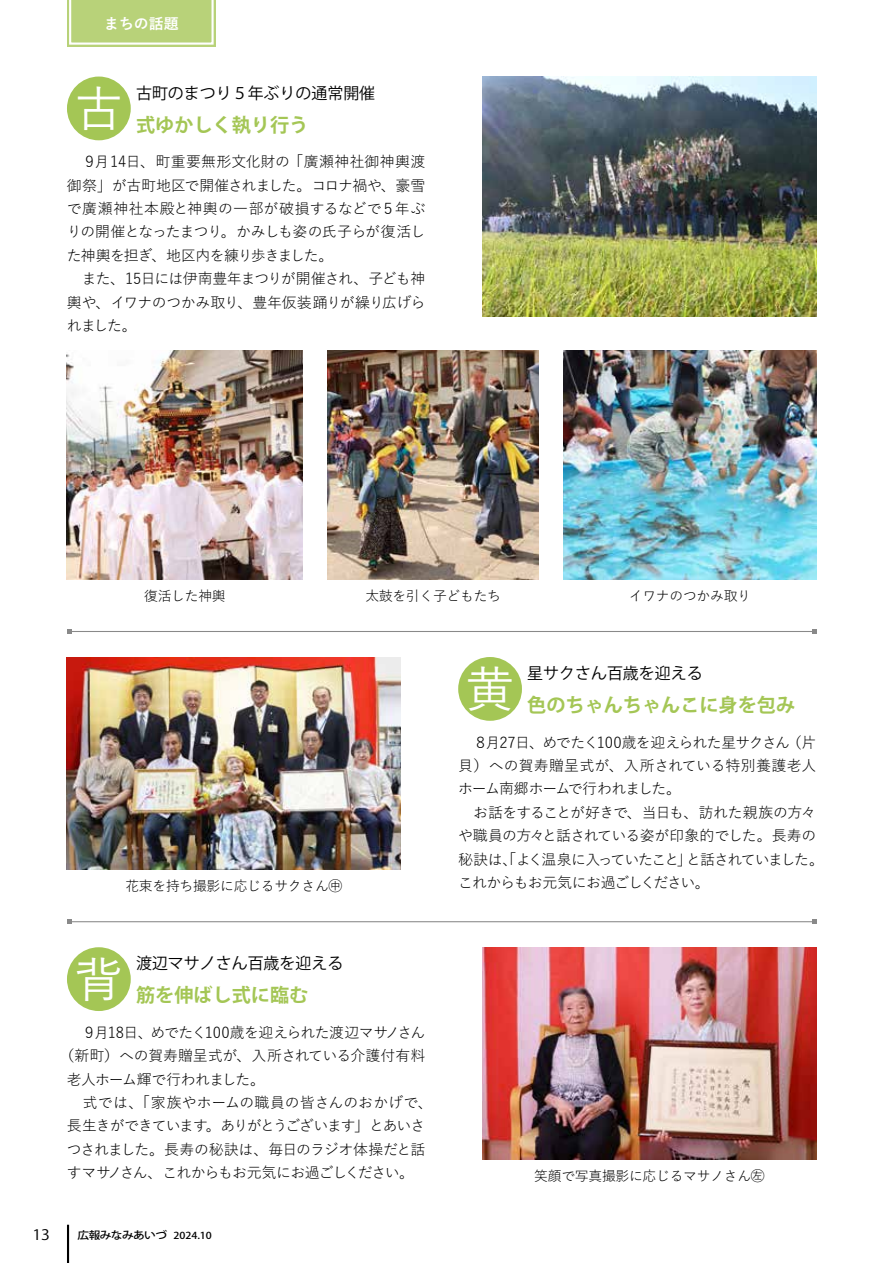
<style>
.page{position:relative;width:893px;height:1263px;background:#fff}
.page>*{position:absolute;margin:0;border:0;box-sizing:border-box;transform-origin:0 0}
.t1{font:500 48.9px "Yu Gothic";color:#fff}
.t2{font:700 19.2px "Koz Go Pro";color:#a4c655}
.t3{font:15.9px "Koz Go Pro";color:#000}
.t4{font:14.85px/23.4px "Yu Gothic";letter-spacing:-.04em;color:#000}
.t5{font:14.85px/23.4px "Yu Gothic";letter-spacing:-.065em;color:#000}
.t6{font:14.85px/23.4px "Yu Gothic";letter-spacing:-.07em;color:#000}
.t7{font:14.85px "Yu Gothic";letter-spacing:-.005em;color:#000}
.t8{font:14.85px "Yu Gothic";letter-spacing:.015em;color:#000}
.t9{font:14.85px "Yu Gothic";letter-spacing:-.06em;color:#000}
.t10{font:14.85px "Yu Gothic";letter-spacing:.01em;color:#000}
.t11{font:14.85px "Yu Gothic";letter-spacing:.02em;color:#000}
.t12{font:14.85px "Yu Gothic";letter-spacing:-.09em;color:#000}
.t13{font:14.85px "Yu Gothic";letter-spacing:-.1em;color:#000}
.t14{font:700 14.85px "Yu Gothic";color:#fff}
.t15{font:14.4px "Koz Go Pro";color:#000;scale:1.11 1}
.t16{font:13.8px "Yu Gothic";letter-spacing:-.02em;color:#000}
.t17{font:500 10.5px "Koz Go Pro";letter-spacing:-.05em;color:#000;scale:1.11 1}
.t18{font:500 9.6px "Koz Go Pro";color:#000;scale:1.11 1}
</style>
<div class="page">
<hr style="left:67px;top:1225px;width:2px;height:38px;background:#000">
<svg style="left:67px;top:0;width:149px;height:47px;background:#bcd582"></svg>
<hr style="left:69px;top:631px;width:745px;height:1px;background:#898989">
<svg style="left:812px;top:629px;width:4px;height:5px"></svg>
<svg style="left:67px;top:629px;width:4px;height:5px"></svg>
<img style="left:483px;top:947px;width:333px;height:213px">
<div style="left:67px;top:947px;width:64px;height:64px;background:#a4c655;border-radius:50%"></div>
<img style="left:67px;top:657px;width:334px;height:213px">
<div style="left:458px;top:657px;width:64px;height:64px;background:#a4c655;border-radius:50%"></div>
<img style="left:483px;top:77px;width:333px;height:240px">
<div style="left:67px;top:77px;width:64px;height:63px;background:#a4c655;border-radius:50%"></div>
<img style="left:67px;top:351px;width:236px;height:228px">
<img style="left:563px;top:351px;width:253px;height:228px">
<img style="left:327px;top:351px;width:212px;height:228px">
<hr style="left:69px;top:921px;width:745px;height:1px;background:#898989">
<svg style="left:812px;top:919px;width:4px;height:5px"></svg>
<svg style="left:67px;top:919px;width:4px;height:5px"></svg>
<p class="t14" style="left:104px;top:15px;width:76px">まちの話題</p>
<h1 class="t1" style="left:74px;top:64px;width:50px">古</h1>
<p class="t3" style="left:136px;top:82px;width:241px">古町のまつり５年ぶりの通常開催</p>
<p class="t2" style="left:136px;top:112px;width:174px">式ゆかしく執り行う</p>
<p class="t11" style="left:95px;top:148px;width:332px">月14日、町重要無形文化財の「廣瀬神社御神輿渡</p>
<p class="t4" style="left:67px;top:148px;width:360px">　９<br>御祭」が古町地区で開催されました。コロナ禍や、豪雪で廣瀬神社本殿と神輿の一部が破損するなどで５年ぶりの開催となったまつり。かみしも姿の氏子らが復活した神輿を担ぎ、地区内を練り歩きました。<br>　また、15日には伊南豊年まつりが開催され、子ども神輿や、イワナのつかみ取り、豊年仮装踊りが繰り広げられました。</p>
<p class="t16" style="left:144px;top:583px;width:83px">復活した神輿</p>
<p class="t16" style="left:365px;top:583px;width:137px">太鼓を引く子どもたち</p>
<p class="t16" style="left:629px;top:583px;width:124px">イワナのつかみ取り</p>
<p class="t16" style="left:125px;top:873px;width:218px">花束を持ち撮影に応じるサクさん㊥</p>
<h1 class="t1" style="left:74px;top:934px;width:50px">背</h1>
<p class="t3" style="left:136px;top:953px;width:209px">渡辺マサノさん百歳を迎える</p>
<p class="t2" style="left:136px;top:983px;width:174px">筋を伸ばし式に臨む</p>
<p class="t4" style="left:94px;top:1019px;width:333px">月18日、めでたく100歳を迎えられた渡辺マサノさん</p>
<p class="t4" style="left:67px;top:1019px;width:31px">　９</p>
<p class="t7" style="left:60px;top:1042px;width:367px">（新町）への賀寿贈呈式が、入所されている介護付有料</p>
<p class="t4" style="left:67px;top:1066px;width:200px">老人ホーム輝で行われました。</p>
<p class="t8" style="left:67px;top:1089px;width:367px">　式では、「家族やホームの職員の皆さんのおかげで、</p>
<p class="t12" style="left:206px;top:1112px;width:221px">。ありがとうございます」とあいさ</p>
<p class="t5" style="left:67px;top:1112px;width:360px">長生きができています<br>つされました。長寿の秘訣は、毎日のラジオ体操だと話すマサノさん、これからもお元気にお過ごしください。</p>
<p class="t15" style="left:32px;top:1226px;width:17px">13</p>
<p class="t17" style="left:78px;top:1228px;width:82px">広報みなみあいづ</p>
<p class="t18" style="left:173px;top:1229px;width:36px">2024.10</p>
<h1 class="t1" style="left:466px;top:644px;width:50px">黄</h1>
<p class="t3" style="left:527px;top:663px;width:177px">星サクさん百歳を迎える</p>
<p class="t2" style="left:527px;top:693px;width:269px">色のちゃんちゃんこに身を包み</p>
<p class="t4" style="left:787px;top:729px;width:31px">（片</p>
<p class="t9" style="left:486px;top:728px;width:306px">月27日、めでたく100歳を迎えられた星サクさん</p>
<p class="t4" style="left:458px;top:729px;width:31px">　８</p>
<p class="t10" style="left:458px;top:752px;width:360px">貝）への賀寿贈呈式が、入所されている特別養護老人</p>
<p class="t5" style="left:458px;top:775px;width:224px">ホーム南郷ホームで行われました。</p>
<p class="t4" style="left:458px;top:799px;width:360px">　お話をすることが好きで、当日も、訪れた親族の方々</p>
<p class="t4" style="left:458px;top:822px;width:360px">や職員の方々と話されている姿が印象的でした。長寿の</p>
<p class="t13" style="left:686px;top:845px;width:139px">と話されていました。</p>
<p class="t6" style="left:458px;top:845px;width:253px">秘訣は、「よく温泉に入っていたこと<br>これからもお元気にお過ごしください。</p>
<p class="t4" style="left:677px;top:845px;width:16px">」</p>
<p class="t16" style="left:534px;top:1163px;width:232px">笑顔で写真撮影に応じるマサノさん㊧</p>
</div>
